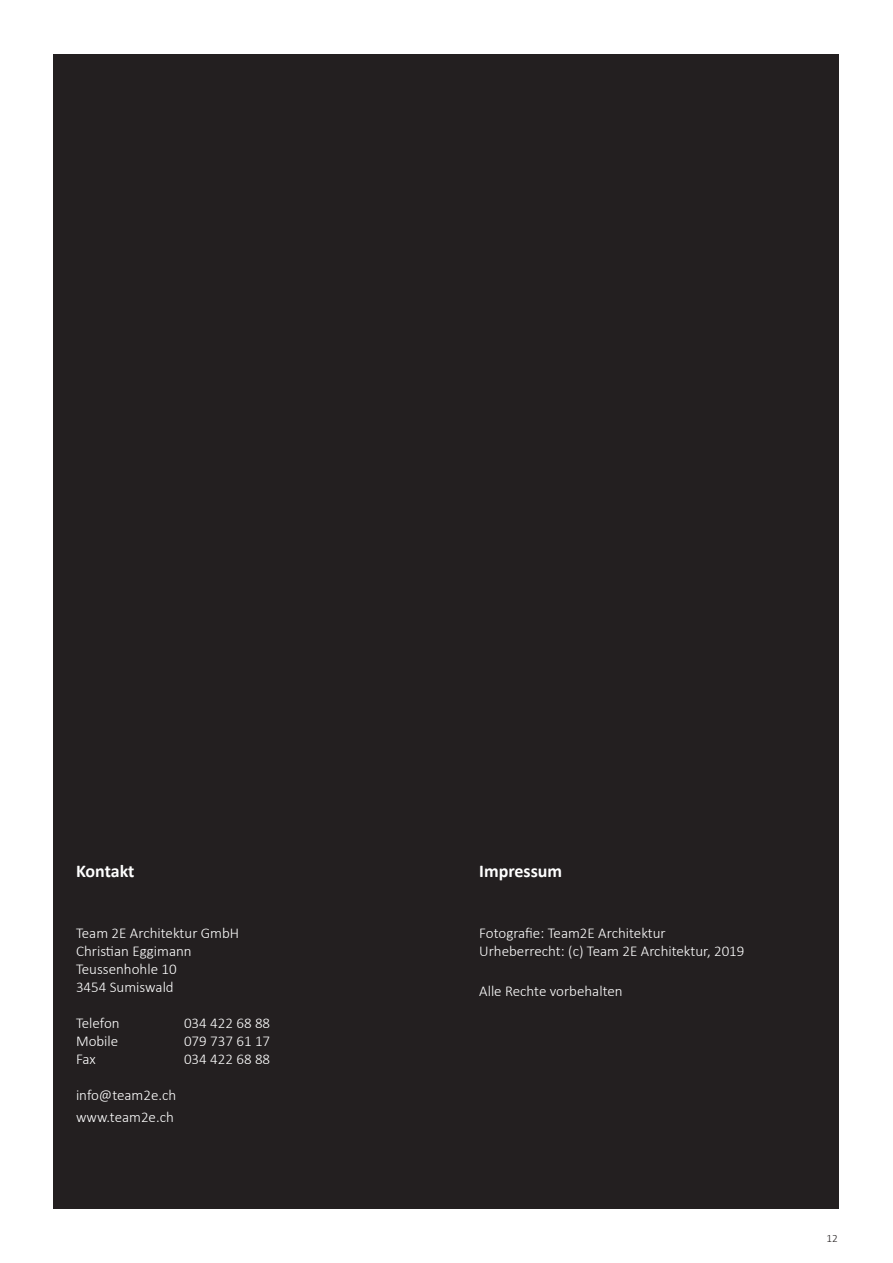
<style>
.page{position:relative;width:893px;height:1263px;background:#fff}
.page>*{position:absolute;margin:0;border:0;box-sizing:border-box;transform-origin:0 0}
.t1{font:700 18px "Calibri";color:#fff}
.t2{font:300 15px "Calibri";color:#fff}
.t3{font:300 11.25px "Calibri";color:#231f20}
</style>
<div class="page">
<div style="left:53px;top:54px;width:786px;height:1155px;background:#231f20"></div>
<p class="t1" style="left:76px;top:860px;width:60px">Kontakt</p>
<p class="t2" style="left:76px;top:924px;width:165px">Team 2E Architektur GmbH</p>
<p class="t2" style="left:76px;top:942px;width:117px">Christian Eggimann</p>
<p class="t2" style="left:76px;top:960px;width:102px">Teussenhohle 10</p>
<p class="t2" style="left:76px;top:978px;width:99px">3454 Sumiswald</p>
<p class="t2" style="left:76px;top:1014px;width:45px">Telefon</p>
<p class="t2" style="left:184px;top:1014px;width:88px">034 422 68 88</p>
<p class="t2" style="left:76px;top:1032px;width:44px">Mobile</p>
<p class="t2" style="left:184px;top:1032px;width:88px">079 737 61 17</p>
<p class="t2" style="left:76px;top:1050px;width:21px">Fax</p>
<p class="t2" style="left:184px;top:1050px;width:88px">034 422 68 88</p>
<p class="t2" style="left:76px;top:1086px;width:102px">info@team2e.ch</p>
<p class="t2" style="left:76px;top:1108px;width:99px">www.team2e.ch</p>
<p class="t1" style="left:479px;top:860px;width:85px">Impressum</p>
<p class="t2" style="left:479px;top:924px;width:188px">Fotografie: Team2E Architektur</p>
<p class="t2" style="left:479px;top:942px;width:267px">Urheberrecht: (c) Team 2E Architektur, 2019</p>
<p class="t2" style="left:479px;top:982px;width:145px">Alle Rechte vorbehalten</p>
<p class="t3" style="left:826px;top:1231px;width:13px">12</p>
</div>
